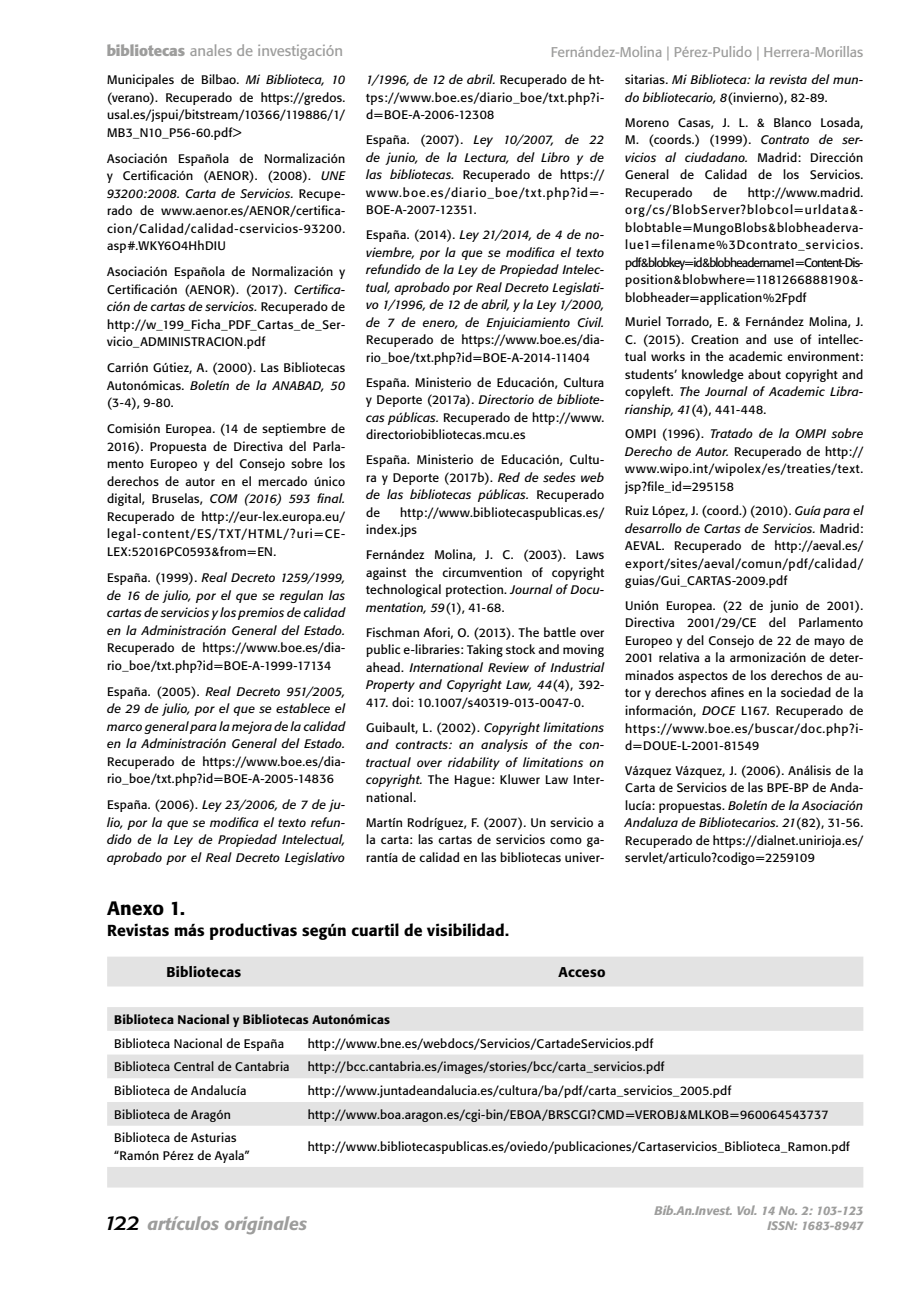
<style>
.page{position:relative;width:913px;height:1290px;background:#fff}
.page>*{position:absolute;margin:0;border:0;box-sizing:border-box;transform-origin:0 0}
.t1{font:500 19.25px "Formata";color:#000}
.t2{font:italic 500 17.5px "Formata";color:#9d9d9c}
.t3{font:500 15.75px "Formata";letter-spacing:.01em;color:#000}
.t4{font:14.88px "Formata";color:#9d9d9c}
.t5{font:14px "Formata";color:#9d9d9c}
.t6{font:500 14px "Formata";letter-spacing:.015em;color:#000}
.t7{font:12.25px/17.5px "Formata";letter-spacing:.025em;color:#000;text-align:justify}
.t8{font:italic 12.25px/17.5px "Formata";letter-spacing:.02em;color:#000;text-align:justify}
.t9{font:italic 500 12.25px "Formata";color:#9d9d9c}
.t10{font:500 12.25px "Formata";letter-spacing:.02em;color:#000}
.s1{font-weight:700}
.s2{font-style:italic}
.s3{font-style:normal}
</style>
<div class="page">
<svg style="left:107px;top:956px;width:756px;height:231px;fill:#e3e3e3"></svg>
<p class="t4" style="left:107px;top:42px;width:238px"><span class="s1">bibliotecas</span> anales de investigación</p>
<p class="t7" style="left:107px;top:71px;width:240px">Municipales de Bilbao. <span class="s2">Mi Biblioteca, 10 </span>(verano). Recuperado de https://gredos. usal.es/jspui/bitstream/10366/119886/1/ MB3_N10_P56-60.pdf&gt;</p>
<p class="t7" style="left:107px;top:150px;width:240px">Asociación Española de Normalización y Certificación (AENOR). (2008). <span class="s2">UNE 93200:2008. Carta de Servicios.</span> Recupe&shy;rado de www.aenor.es/AENOR/certifica&shy;cion/Calidad/calidad-cservicios-93200. asp#.WKY6O4HhDIU</p>
<p class="t7" style="left:107px;top:263px;width:240px">Asociación Española de Normalización y Certificación (AENOR). (2017). <span class="s2">Certifica‑ ción de cartas de servicios.</span> Recuperado de http://w_199_Ficha_PDF_Cartas_de_Ser&shy;vicio_ADMINISTRACION.pdf</p>
<p class="t7" style="left:107px;top:359px;width:240px">Carrión Gútiez, A. (2000). Las Bibliotecas Autonómicas. <span class="s2">Boletín de la ANABAD, 50 </span>(3-4), 9-80.</p>
<p class="t7" style="left:107px;top:420px;width:240px">Comisión Europea. (14 de septiembre de 2016). Propuesta de Directiva del Parla&shy;mento Europeo y del Consejo sobre los derechos de autor en el mercado único digital, Bruselas, <span class="s2">COM (2016) 593 final.<br></span>Recuperado de http://eur-lex.europa.eu/ legal-content/ES/TXT/HTML/?uri=CE-LEX:52016PC0593&amp;from=EN.</p>
<p class="t8" style="left:107px;top:569px;width:240px"><span class="s3">España. (1999).</span> Real Decreto 1259/1999, de 16 de julio, por el que se regulan las cartas de servicios y los premios de calidad en la Administración General del Estado.</p>
<p class="t7" style="left:107px;top:639px;width:240px">Recuperado de https://www.boe.es/dia&shy;rio_boe/txt.php?id=BOE-A-1999-17134</p>
<p class="t8" style="left:107px;top:682px;width:240px"><span class="s3">España. (2005).</span> Real Decreto 951/2005, de 29 de julio, por el que se establece el marco general para la mejora de la calidad en la Administración General del Estado.</p>
<p class="t7" style="left:107px;top:752px;width:240px">Recuperado de https://www.boe.es/dia&shy;rio_boe/txt.php?id=BOE-A-2005-14836</p>
<p class="t8" style="left:107px;top:796px;width:240px"><span class="s3">España. (2006).</span> Ley 23/2006, de 7 de ju‑ lio, por la que se modifica el texto refun‑ dido de la Ley de Propiedad Intelectual, aprobado por el Real Decreto Legislativo</p>
<p class="t5" style="left:551px;top:43px;width:314px">Fernández-Molina | Pérez-Pulido | Herrera-Morillas</p>
<p class="t7" style="left:366px;top:71px;width:240px"><span class="s2">1/1996, de 12 de abril.</span> Recuperado de ht&shy;tps://www.boe.es/diario_boe/txt.php?i&shy;d=BOE-A-2006-12308</p>
<p class="t7" style="left:366px;top:131px;width:240px">España. (2007). <span class="s2">Ley 10/2007, de 22 de junio, de la Lectura, del Libro y de las bibliotecas.</span> Recuperado de https:// www.boe.es/diario_boe/txt.php?id=- BOE-A-2007-12351.</p>
<p class="t8" style="left:366px;top:226px;width:240px"><span class="s3">España. (2014).</span> Ley 21/2014, de 4 de no‑ viembre, por la que se modifica el texto refundido de la Ley de Propiedad Intelec‑ tual, aprobado por Real Decreto Legislati‑ vo 1/1996, de 12 de abril, y la Ley 1/2000, de 7 de enero, de Enjuiciamiento Civil.</p>
<p class="t7" style="left:366px;top:331px;width:240px">Recuperado de https://www.boe.es/dia&shy;rio_boe/txt.php?id=BOE-A-2014-11404</p>
<p class="t7" style="left:366px;top:374px;width:240px">España. Ministerio de Educación, Cultura y Deporte (2017a). <span class="s2">Directorio de bibliote‑ cas públicas.</span> Recuperado de http://www. directoriobibliotecas.mcu.es</p>
<p class="t7" style="left:366px;top:451px;width:240px">España. Ministerio de Educación, Cultu&shy;ra y Deporte (2017b). <span class="s2">Red de sedes web de las bibliotecas públicas.</span> Recuperado de</p>
<p class="t7" style="left:366px;top:504px;width:239px;text-indent:34px">http://www.bibliotecaspublicas.es/ index.jps</p>
<p class="t7" style="left:366px;top:546px;width:240px">Fernández Molina, J. C. (2003). Laws against the circumvention of copyright technological protection. <span class="s2">Journal of Docu‑ mentation, 59</span>(1), 41-68.</p>
<p class="t7" style="left:366px;top:623px;width:240px">Fischman Afori, O. (2013). The battle over public e-libraries: Taking stock and moving ahead. <span class="s2">International Review of Industrial Property and Copyright Law, 44</span>(4), 392- 417. doi: 10.1007/s40319-013-0047-0.</p>
<p class="t8" style="left:366px;top:718px;width:240px"><span class="s3">Guibault, L. (2002).</span> Copyright limitations and contracts: an analysis of the con‑ tractual over ridability of limitations on copyright. <span class="s3">The Hague: Kluwer Law Inter&shy;national.</span></p>
<p class="t7" style="left:366px;top:813px;width:240px">Martín Rodríguez, F. (2007). Un servicio a la carta: las cartas de servicios como ga&shy;rantía de calidad en las bibliotecas univer-</p>
<p class="t8" style="left:625px;top:71px;width:240px"><span class="s3">sitarias.</span> Mi Biblioteca: la revista del mun‑ do bibliotecario, 8<span class="s3">(invierno), 82-89.</span></p>
<p class="t7" style="left:625px;top:113px;width:240px">Moreno Casas, J. L. &amp; Blanco Losada, M. (coords.) (1999). <span class="s2">Contrato de ser‑ vicios al ciudadano.</span> Madrid: Dirección General de Calidad de los Servicios.<br>Recuperado</p>
<p class="t7" style="left:625px;top:183px;width:240px;text-indent:122px">http://www.madrid. org/cs/BlobServer?blobcol=urldata&amp;- blobtable=MungoBlobs&amp;blobheaderva&shy;lue1=filename%3Dcontrato_servicios. pdf&amp;blobkey=id&amp;blobheadername1=Content-Dis&shy;position&amp;blobwhere=1181266888190&amp;- blobheader=application%2Fpdf</p>
<p class="t7" style="left:625px;top:313px;width:240px">Muriel Torrado, E. &amp; Fernández Molina, J.<br>C. (2015). Creation and use of intellec&shy;tual works in the academic environment: students’ knowledge about copyright and copyleft. <span class="s2">The Journal of Academic Libra‑ rianship, 41</span>(4), 441-448.</p>
<p class="t7" style="left:625px;top:425px;width:240px">OMPI (1996). <span class="s2">Tratado de la OMPI sobre Derecho de Autor.</span> Recuperado de http:// www.wipo.int/wipolex/es/treaties/text. jsp?file_id=295158</p>
<p class="t7" style="left:625px;top:502px;width:240px">Ruiz López, J. (coord.) (2010). <span class="s2">Guía para el desarrollo de Cartas de Servicios.</span> Madrid:<br>AEVAL. Recuperado de http://aeval.es/ export/sites/aeval/comun/pdf/calidad/ guias/Gui_CARTAS-2009.pdf</p>
<p class="t7" style="left:625px;top:597px;width:240px">Unión Europea. (22 de junio de 2001).<br>Directiva 2001/29/CE del Parlamento Europeo y del Consejo de 22 de mayo de 2001 relativa a la armonización de deter&shy;minados aspectos de los derechos de au&shy;tor y derechos afines en la sociedad de la información, <span class="s2">DOCE</span> L167. Recuperado de https://www.boe.es/buscar/doc.php?i&shy;d=DOUE-L-2001-81549</p>
<p class="t7" style="left:625px;top:761px;width:240px">Vázquez Vázquez, J. (2006). Análisis de la Carta de Servicios de las BPE-BP de Anda&shy;lucía: propuestas. <span class="s2">Boletín de la Asociación Andaluza de Bibliotecarios. 21</span>(82), 31-56.<br>Recuperado de https://dialnet.unirioja.es/ servlet/articulo?codigo=2259109</p>
<p class="t7" style="left:713px;top:183px;width:15px">de</p>
<h1 class="t1" style="left:107px;top:896px;width:79px">Anexo 1.</h1>
<p class="t3" style="left:107px;top:920px;width:403px">Revistas más productivas según cuartil de visibilidad.</p>
<p class="t6" style="left:167px;top:963px;width:76px">Bibliotecas</p>
<p class="t6" style="left:558px;top:963px;width:48px">Acceso</p>
<p class="t10" style="left:114px;top:1012px;width:277px">Biblioteca Nacional y Bibliotecas Autonómicas</p>
<p class="t7" style="left:114px;top:1034px;width:172px">Biblioteca Nacional de España</p>
<p class="t7" style="left:308px;top:1034px;width:347px">http://www.bne.es/webdocs/Servicios/CartadeServicios.pdf</p>
<p class="t7" style="left:114px;top:1058px;width:177px">Biblioteca Central de Cantabria</p>
<p class="t7" style="left:308px;top:1058px;width:358px">http://bcc.cantabria.es/images/stories/bcc/carta_servicios.pdf</p>
<p class="t7" style="left:114px;top:1082px;width:134px">Biblioteca de Andalucía</p>
<p class="t7" style="left:308px;top:1082px;width:425px">http://www.juntadeandalucia.es/cultura/ba/pdf/carta_servicios_2005.pdf</p>
<p class="t7" style="left:114px;top:1105px;width:118px">Biblioteca de Aragón</p>
<p class="t7" style="left:308px;top:1105px;width:522px">http://www.boa.aragon.es/cgi-bin/EBOA/BRSCGI?CMD=VEROBJ&amp;MLKOB=960064543737</p>
<p class="t7" style="left:114px;top:1129px;width:137px">Biblioteca de Asturias “Ramón Pérez de Ayala”</p>
<p class="t7" style="left:308px;top:1138px;width:543px">http://www.bibliotecaspublicas.es/oviedo/publicaciones/Cartaservicios_Biblioteca_Ramon.pdf</p>
<p class="t9" style="left:654px;top:1203px;width:210px">Bib.An.Invest. Vol. 14 No. 2: 103-123</p>
<h2 class="t2" style="left:148px;top:1213px;width:161px">artículos originales</h2>
<p class="t9" style="left:767px;top:1218px;width:97px">ISSN: 1683-8947</p>
</div>
